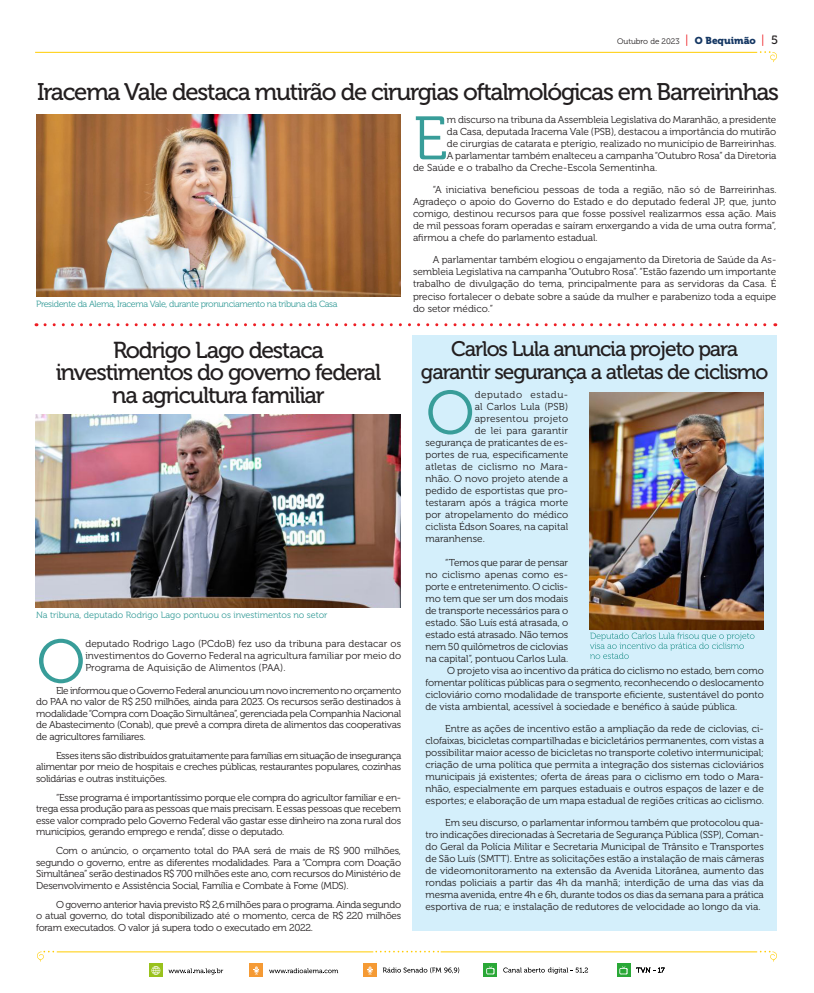
<style>
.page{position:relative;width:814px;height:993px;background:#fff}
.page>*{position:absolute;margin:0;border:0;box-sizing:border-box;transform-origin:0 0}
.Estilo_de_parágrafo{font:61.2px "Museo 300";color:#389d99}
.No_Spacing{font:24px "Museo 500";letter-spacing:-.05em;color:#231f20}
.No_Spacing-2{font:23px "Museo 500";letter-spacing:-.05em;color:#231f20}
.No_Spacing-3{font:21px/22.4px "Museo 500";letter-spacing:-.05em;color:#231f20;text-align:center}
.Parágrafo_com_entrad{font:10px/12px "Museo 300";letter-spacing:-.01em;color:#231f20;text-align:justify}
.Estilo_de_parágrafo-2{font:10px/12px "Museo 300";color:#231f20;text-align:justify}
.Estilo_de_parágrafo-3{font:10px "Museo 300";letter-spacing:.025em;color:#231f20}
.Estilo_de_parágrafo-4{font:10px "Museo 300";letter-spacing:.02em;color:#231f20}
.Estilo_de_parágrafo-5{font:10px "Museo 300";letter-spacing:.05em;color:#231f20}
.No_Spacing-4{font:9px "Museo 300";letter-spacing:-.04em;color:#389d99}
.No_Spacing-5{font:9px "Museo 300";color:#389d99}
.t1{font:8px "Museo 300";color:#231f20}
.s1{font-size:12px;color:#ee1d23}
.s2{font-family:"Museo 900";font-size:10px;color:#153763}
.s3{font-family:"Museo 500";font-size:12px}
</style>
<div class="page">
<svg style="left:617px;top:963px;width:13px;height:13px"></svg>
<svg style="left:619px;top:965px;width:8px;height:9px"></svg>
<svg style="left:636px;top:967px;width:28px;height:5px"></svg>
<svg style="left:484px;top:963px;width:13px;height:13px"></svg>
<svg style="left:486px;top:965px;width:8px;height:9px"></svg>
<div style="left:363px;top:963px;width:13px;height:13px;background:#f59a34"></div>
<svg style="left:367px;top:966px;width:6px;height:8px"></svg>
<svg style="left:383px;top:967px;width:76px;height:5px"></svg>
<div style="left:250px;top:963px;width:13px;height:13px;background:#f59a34"></div>
<svg style="left:254px;top:966px;width:5px;height:8px"></svg>
<svg style="left:269px;top:968px;width:69px;height:5px"></svg>
<svg style="left:149px;top:963px;width:13px;height:13px"></svg>
<svg style="left:151px;top:965px;width:9px;height:9px"></svg>
<svg style="left:168px;top:968px;width:55px;height:6px"></svg>
<svg style="left:503px;top:967px;width:85px;height:6px"></svg>
<hr style="left:57px;top:951px;width:316px;height:1px;background:#fc0">
<svg style="left:37px;top:950px;width:17px;height:11px"></svg>
<svg style="left:375px;top:950px;width:64px;height:2px"></svg>
<hr style="left:440px;top:951px;width:317px;height:1px;background:#fc0">
<svg style="left:759px;top:950px;width:18px;height:11px"></svg>
<hr style="left:35px;top:52px;width:722px;height:1px;background:#fc0">
<svg style="left:759px;top:51px;width:18px;height:11px"></svg>
<div style="left:412px;top:335px;width:365px;height:595px;background:#d4effb"></div>
<img style="left:35px;top:414px;width:366px;height:193px">
<img style="left:36px;top:115px;width:364px;height:181px">
<svg style="left:45px;top:323px;width:730px;height:3px"></svg>
<svg style="left:590px;top:632px;width:164px;height:27px"></svg>
<img style="left:590px;top:393px;width:173px;height:236px">
<p class="t1" style="left:617px;top:37px;width:163px">Outubro de 2023 <span class="s1">|</span> <span class="s2">O Bequimão</span> <span class="s1">|</span> <span class="s3">5</span></p>
<p class="No_Spacing" style="left:37px;top:79px;width:743px">Iracema Vale destaca mutirão de cirurgias oftalmológicas em Barreirinhas</p>
<p class="No_Spacing-4" style="left:36px;top:299px;width:303px">Presidente da Alema, Iracema Vale, durante pronunciamento na tribuna da Casa</p>
<p class="No_Spacing-2" style="left:113px;top:337px;width:212px">Rodrigo Lago destaca</p>
<p class="No_Spacing-2" style="left:56px;top:359px;width:327px">investimentos do governo federal</p>
<p class="No_Spacing-2" style="left:112px;top:382px;width:214px">na agricultura familiar</p>
<p class="No_Spacing-5" style="left:36px;top:610px;width:293px">Na tribuna, deputado Rodrigo Lago pontuou os investimentos no setor</p>
<p class="Estilo_de_parágrafo" style="left:37px;top:628px;width:50px">O</p>
<p class="Estilo_de_parágrafo-2" style="left:85px;top:637px;width:317px">deputado Rodrigo Lago (PCdoB) fez uso da tribuna para destacar os investimentos do Governo Federal na agricultura familiar por meio do Programa de Aquisição de Alimentos (PAA).</p>
<p class="Parágrafo_com_entrad" style="left:36px;top:684px;width:366px;line-height:11.5px;text-indent:20px">Ele informou que o Governo Federal anunciou um novo incremento no orçamento do PAA no valor de R$ 250 milhões, ainda para 2023. Os recursos serão destinados à modalidade “Compra com Doação Simultânea”, gerenciada pela Companhia Nacional de Abastecimento (Conab), que prevê a compra direta de alimentos das cooperativas de agricultores familiares.</p>
<p class="Parágrafo_com_entrad" style="left:36px;top:749px;width:367px;line-height:11.5px;text-indent:20px">Esses itens são distribuídos gratuitamente para famílias em situação de insegurança alimentar por meio de hospitais e creches públicas, restaurantes populares, cozinhas solidárias e outras instituições.</p>
<p class="Parágrafo_com_entrad" style="left:36px;top:791px;width:366px;line-height:11.5px;text-indent:20px">“Esse programa é importantíssimo porque ele compra do agricultor familiar e en&shy;trega essa produção para as pessoas que mais precisam. E essas pessoas que recebem esse valor comprado pelo Governo Federal vão gastar esse dinheiro na zona rural dos municípios, gerando emprego e renda”, disse o deputado.</p>
<p class="Parágrafo_com_entrad" style="left:36px;top:844px;width:366px;line-height:11.5px;text-indent:20px">Com o anúncio, o orçamento total do PAA será de mais de R$ 900 milhões, segundo o governo, entre as diferentes modalidades. Para a “Compra com Doação Simultânea” serão destinados R$ 700 milhões este ano, com recursos do Ministério de Desenvolvimento e Assistência Social, Família e Combate à Fome (MDS).</p>
<p class="Parágrafo_com_entrad" style="left:36px;top:898px;width:366px;line-height:11.5px;text-indent:20px">O governo anterior havia previsto R$ 2,6 milhões para o programa. Ainda segundo o atual governo, do total disponibilizado até o momento, cerca de R$ 220 milhões foram executados. O valor já supera todo o executado em 2022.</p>
<p class="Estilo_de_parágrafo" style="left:413px;top:105px;width:36px">E</p>
<p class="Estilo_de_parágrafo-2" style="left:447px;top:114px;width:331px">m discurso na tribuna da Assembleia Legislativa do Maranhão, a presidente</p>
<p class="Estilo_de_parágrafo-2" style="left:447px;top:126px;width:331px">da Casa, deputada Iracema Vale (PSB), destacou a importância do mutirão</p>
<p class="Estilo_de_parágrafo-2" style="left:447px;top:138px;width:331px">de cirurgias de catarata e pterígio, realizado no município de Barreirinhas.</p>
<p class="Estilo_de_parágrafo-2" style="left:447px;top:150px;width:331px">A parlamentar também enalteceu a campanha “Outubro Rosa” da Diretoria</p>
<p class="Estilo_de_parágrafo-2" style="left:413px;top:162px;width:246px">de Saúde e o trabalho da Creche-Escola Sementinha.</p>
<p class="Parágrafo_com_entrad" style="left:413px;top:184px;width:365px;text-indent:20px">“A iniciativa beneficiou pessoas de toda a região, não só de Barreirinhas.<br>Agradeço o apoio do Governo do Estado e do deputado federal JP, que, junto comigo, destinou recursos para que fosse possível realizarmos essa ação. Mais de mil pessoas foram operadas e saíram enxergando a vida de uma outra forma”, afirmou a chefe do parlamento estadual.</p>
<p class="Parágrafo_com_entrad" style="left:413px;top:254px;width:365px;text-indent:20px">A parlamentar também elogiou o engajamento da Diretoria de Saúde da As&shy;sembleia Legislativa na campanha “Outubro Rosa”. “Estão fazendo um importante trabalho de divulgação do tema, principalmente para as servidoras da Casa. É preciso fortalecer o debate sobre a saúde da mulher e parabenizo toda a equipe do setor médico.”</p>
<p class="No_Spacing-3" style="left:421px;top:338px;width:349px">Carlos Lula anuncia projeto para garantir segurança a atletas de ciclismo</p>
<p class="Estilo_de_parágrafo" style="left:426px;top:379px;width:50px">O</p>
<p class="Estilo_de_parágrafo-5" style="left:474px;top:389px;width:95px">deputado estadu-</p>
<p class="Estilo_de_parágrafo-2" style="left:474px;top:400px;width:95px">al Carlos Lula (PSB)</p>
<p class="Estilo_de_parágrafo-3" style="left:474px;top:413px;width:95px">apresentou projeto</p>
<p class="Estilo_de_parágrafo-4" style="left:474px;top:425px;width:95px">de lei para garantir</p>
<p class="Estilo_de_parágrafo-2" style="left:425px;top:436px;width:144px">segurança de praticantes de es-</p>
<p class="Estilo_de_parágrafo-2" style="left:425px;top:448px;width:144px">portes de rua, especificamente</p>
<p class="Estilo_de_parágrafo-3" style="left:425px;top:461px;width:144px">atletas de ciclismo no Mara-</p>
<p class="Estilo_de_parágrafo-2" style="left:425px;top:472px;width:144px">nhão. O novo projeto atende a</p>
<p class="Estilo_de_parágrafo-2" style="left:425px;top:484px;width:144px">pedido de esportistas que pro-</p>
<p class="Estilo_de_parágrafo-2" style="left:425px;top:496px;width:144px">testaram após a trágica morte</p>
<p class="Estilo_de_parágrafo-2" style="left:425px;top:508px;width:144px">por atropelamento do médico</p>
<p class="Estilo_de_parágrafo-2" style="left:425px;top:520px;width:144px">ciclista Édson Soares, na capital</p>
<p class="Estilo_de_parágrafo-2" style="left:425px;top:532px;width:61px">maranhense.</p>
<p class="Parágrafo_com_entrad" style="left:425px;top:556px;width:144px;text-indent:20px">“Temos que parar de pensar no ciclismo apenas como es&shy;porte e entretenimento. O ciclis&shy;mo tem que ser um dos modais de transporte necessários para o estado. São Luís está atrasada, o estado está atrasado. Não temos nem 50 quilômetros de ciclovias na capital”, pontuou Carlos Lula.</p>
<p class="Parágrafo_com_entrad" style="left:425px;top:664px;width:340px;text-indent:22px">O projeto visa ao incentivo da prática do ciclismo no estado, bem como fomentar políticas públicas para o segmento, reconhecendo o deslocamento cicloviário como modalidade de transporte eficiente, sustentável do ponto de vista ambiental, acessível à sociedade e benéfico à saúde pública.</p>
<p class="Parágrafo_com_entrad" style="left:425px;top:722px;width:340px;text-indent:20px">Entre as ações de incentivo estão a ampliação da rede de ciclovias, ci&shy;clofaixas, bicicletas compartilhadas e bicicletários permanentes, com vistas a possibilitar maior acesso de bicicletas no transporte coletivo intermunicipal; criação de uma política que permita a integração dos sistemas cicloviários municipais já existentes; oferta de áreas para o ciclismo em todo o Mara&shy;nhão, especialmente em parques estaduais e outros espaços de lazer e de esportes; e elaboração de um mapa estadual de regiões críticas ao ciclismo.</p>
<p class="Parágrafo_com_entrad" style="left:425px;top:816px;width:340px;text-indent:20px">Em seu discurso, o parlamentar informou também que protocolou qua&shy;tro indicações direcionadas à Secretaria de Segurança Pública (SSP), Coman&shy;do Geral da Polícia Militar e Secretaria Municipal de Trânsito e Transportes de São Luís (SMTT). Entre as solicitações estão a instalação de mais câmeras de videomonitoramento na extensão da Avenida Litorânea, aumento das rondas policiais a partir das 4h da manhã; interdição de uma das vias da mesma avenida, entre 4h e 6h, durante todos os dias da semana para a prática esportiva de rua; e instalação de redutores de velocidade ao longo da via.</p>
</div>
